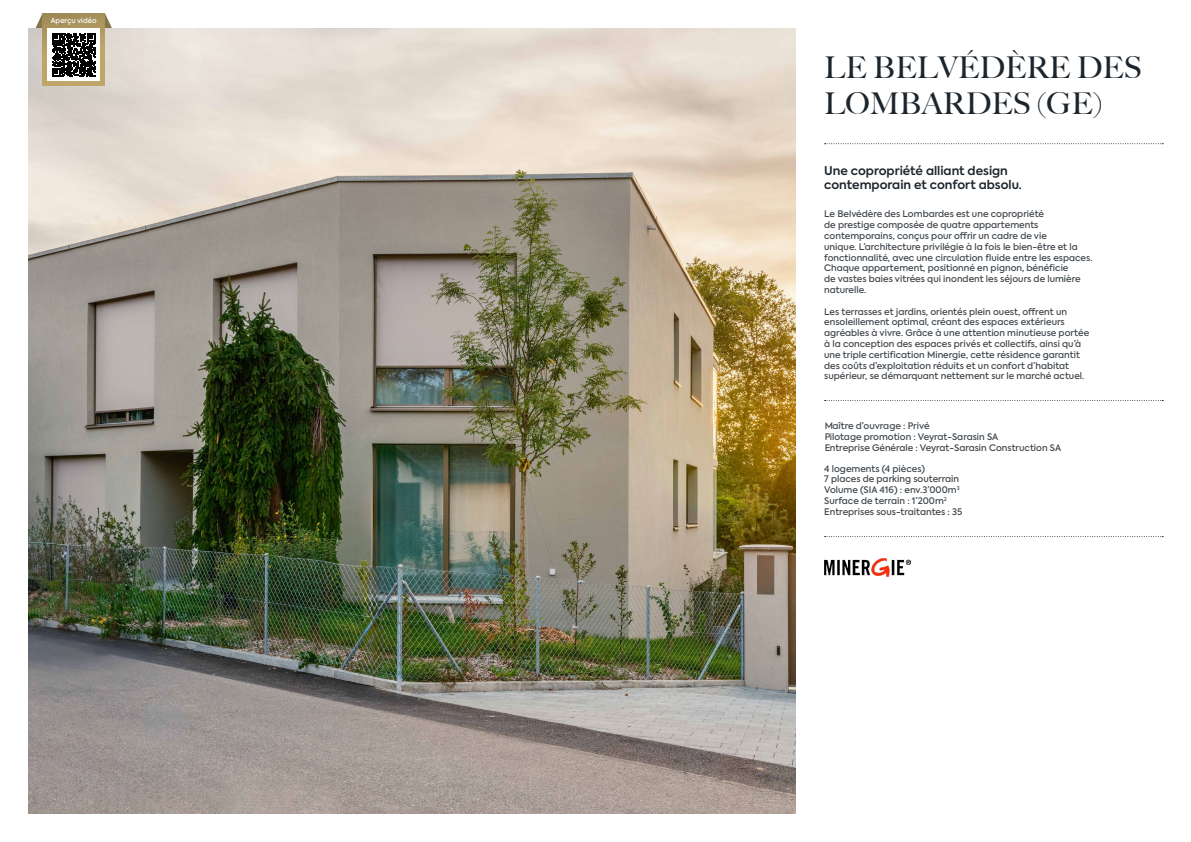
<style>
.page{position:relative;width:1191px;height:842px;background:#fff}
.page>*{position:absolute;margin:0;border:0;box-sizing:border-box;transform-origin:0 0}
.t1{font:500 30px/36px "Big Caslon";color:#1d252c}
.t2{font:600 12px/14.4px "Axiforma";color:#1d252c}
.t3{font:500 9px/10.8px "Axiforma";color:#1d252c}
.t4{font:500 7px "Axiforma";color:#fff}
</style>
<div class="page">
<img style="left:28px;top:28px;width:768px;height:786px">
<svg style="left:824px;top:400px;width:339px;height:1px"></svg>
<svg style="left:824px;top:143px;width:339px;height:1px"></svg>
<img style="left:824px;top:558px;width:86px;height:18px">
<svg style="left:824px;top:536px;width:339px;height:1px"></svg>
<div style="left:43px;top:13px;width:62px;height:73px;background:#bea669"></div>
<div style="left:47px;top:28px;width:53px;height:53px;background:#fff"></div>
<svg style="left:35px;top:13px;width:77px;height:63px"></svg>
<p class="t4" style="left:51px;top:16px;width:47px">Aperçu vidéo</p>
<h1 class="t1" style="left:824px;top:49px;width:319px">LE BELVÉDÈRE DES<br>LOMBARDES (GE)</h1>
<h2 class="t2" style="left:824px;top:163px;width:199px">Une copropriété alliant design contemporain et confort absolu.</h2>
<p class="t3" style="left:824px;top:209px;width:270px">Le Belvédère des Lombardes est une copropriété<br>de prestige composée de quatre appartements contemporains, conçus pour offrir un cadre de vie<br>unique. L’architecture privilégie à la fois le bien-être et la fonctionnalité, avec une circulation fluide entre les espaces.<br>Chaque appartement, positionné en pignon, bénéficie<br>de vastes baies vitrées qui inondent les séjours de lumière naturelle.</p>
<p class="t3" style="left:824px;top:306px;width:266px">Les terrasses et jardins, orientés plein ouest, offrent un ensoleillement optimal, créant des espaces extérieurs agréables à vivre. Grâce à une attention minutieuse portée à la conception des espaces privés et collectifs, ainsi qu’à une triple certification Minergie, cette résidence garantit des coûts d’exploitation réduits et un confort d’habitat supérieur, se démarquant nettement sur le marché actuel.</p>
<p class="t3" style="left:824px;top:421px;width:238px">Maître d’ouvrage : Privé<br>Pilotage promotion : Veyrat-Sarasin SA<br>Entreprise Générale : Veyrat-Sarasin Construction SA</p>
<p class="t3" style="left:824px;top:463px;width:140px">4 logements (4 pièces)<br>7 places de parking souterrain<br>Volume (SIA 416) : env.3’000m<sup>3<br></sup>Surface de terrain : 1’200m<sup>2<br></sup>Entreprises sous-traitantes : 35</p>
</div>
